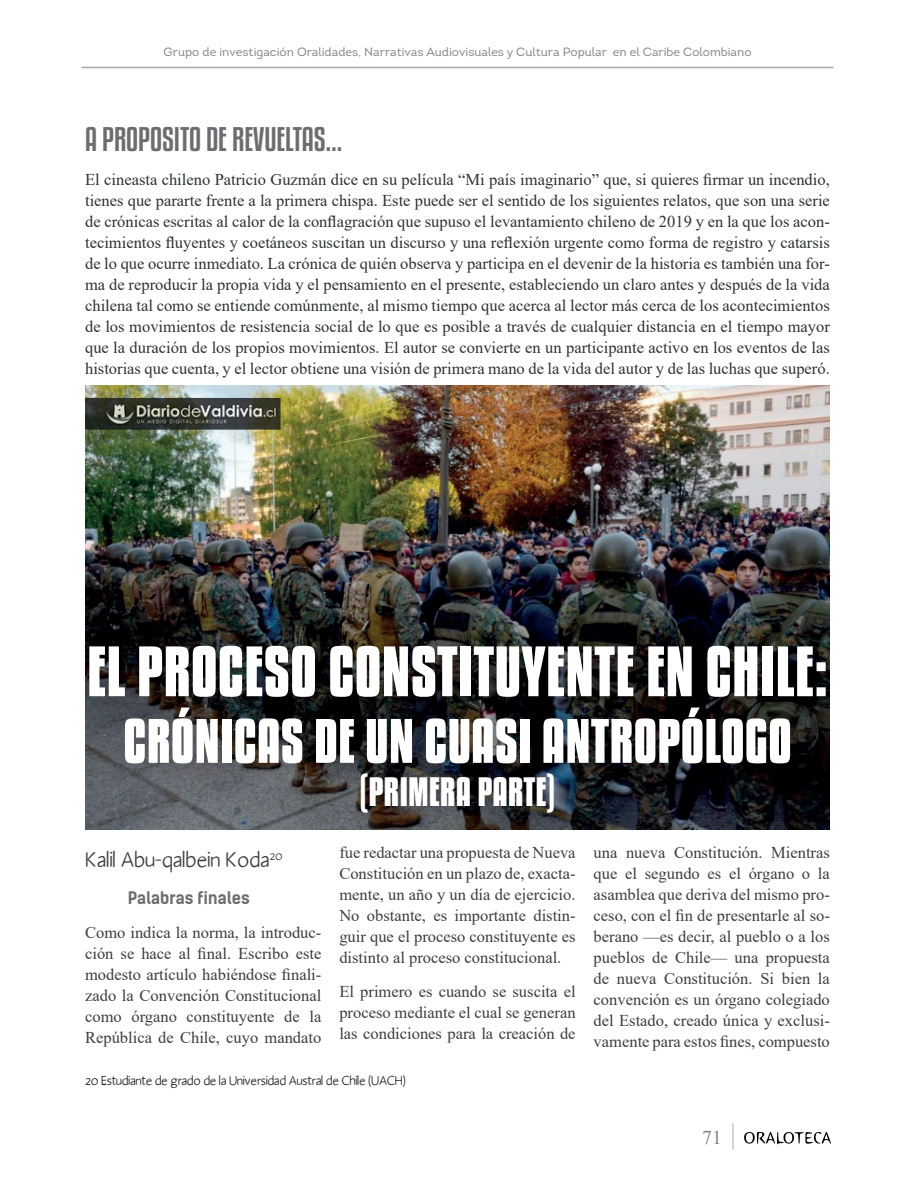
<style>
.page{position:relative;width:915px;height:1191px;background:#fff}
.page>*{position:absolute;margin:0;border:0;box-sizing:border-box;transform-origin:0 0}
.t1{font:700 63px "Kenyan Coffee Rg";color:#fff}
.t2{font:700 55.5px "Kenyan Coffee Rg";color:#fff}
.t3{font:700 36px "Kenyan Coffee Rg";color:#fff}
.t4{font:30px "Kenyan Coffee Rg";color:#6c6d70}
.t5{font:22.5px "Amor E";color:#3e3e3f}
.t6{font:19.5px "Times New Roman";color:#808285}
.t7{font:16.5px/21px "Times New Roman";color:#2e3335;text-align:justify}
.t8{font:16.5px/21px "Times New Roman";color:#3e3e3f;text-align:justify}
.t9{font:700 16.5px "Kelson Sans";color:#6c6d70}
.t10{font:13.5px "Amor E";letter-spacing:-.01em;color:#231f20}
.t11{font:12px "Intro";color:#808285}
</style>
<div class="page">
<svg style="left:744px;top:1131px;width:86px;height:13px"></svg>
<svg style="left:732px;top:1123px;width:1px;height:26px"></svg>
<hr style="left:81px;top:67px;width:752px;height:1px;background:#a8a9ad">
<img style="left:85px;top:386px;width:744px;height:443px">
<p class="t11" style="left:163px;top:44px;width:589px">Grupo de investigación Oralidades, Narrativas Audiovisuales y Cultura Popular en el Caribe Colombiano</p>
<h3 class="t4" style="left:85px;top:119px;width:259px">A PROPOSITO DE REVUELTAS…</h3>
<p class="t7" style="left:85px;top:169px;width:746px">El cineasta chileno Patricio Guzmán dice en su película “Mi país imaginario” que, si quieres firmar un incendio, tienes que pararte frente a la primera chispa. Este puede ser el sentido de los siguientes relatos, que son una serie de crónicas escritas al calor de la conflagración que supuso el levantamiento chileno de 2019 y en la que los acon&shy;tecimientos fluyentes y coetáneos suscitan un discurso y una reflexión urgente como forma de registro y catarsis de lo que ocurre inmediato. La crónica de quién observa y participa en el devenir de la historia es también una for&shy;ma de reproducir la propia vida y el pensamiento en el presente, estableciendo un claro antes y después de la vida chilena tal como se entiende comúnmente, al mismo tiempo que acerca al lector más cerca de los acontecimientos de los movimientos de resistencia social de lo que es posible a través de cualquier distancia en el tiempo mayor que la duración de los propios movimientos. El autor se convierte en un participante activo en los eventos de las historias que cuenta, y el lector obtiene una visión de primera mano de la vida del autor y de las luchas que superó.</p>
<h1 class="t1" style="left:87px;top:629px;width:742px">EL PROCESO CONSTITUYENTE EN CHILE:</h1>
<h2 class="t2" style="left:123px;top:703px;width:669px">CRÓNICAS DE UN CUASI ANTROPÓLOGO</h2>
<h3 class="t3" style="left:359px;top:767px;width:199px">(PRIMERA PARTE)</h3>
<h3 class="t5" style="left:85px;top:846px;width:199px">Kalil Abu-qalbein Koda<sup>20</sup></h3>
<p class="t9" style="left:128px;top:887px;width:124px">Palabras finales</p>
<p class="t8" style="left:85px;top:921px;width:238px">Como indica la norma, la introduc&shy;ción se hace al final. Escribo este modesto artículo habiéndose finali&shy;zado la Convención Constitucional como órgano constituyente de la República de Chile, cuyo mandato</p>
<p class="t8" style="left:339px;top:841px;width:238px">fue redactar una propuesta de Nueva Constitución en un plazo de, exacta&shy;mente, un año y un día de ejercicio.<br>No obstante, es importante distin&shy;guir que el proceso constituyente es distinto al proceso constitucional.</p>
<p class="t8" style="left:339px;top:980px;width:238px">El primero es cuando se suscita el proceso mediante el cual se generan las condiciones para la creación de</p>
<p class="t8" style="left:593px;top:841px;width:238px">una nueva Constitución. Mientras que el segundo es el órgano o la asamblea que deriva del mismo pro&shy;ceso, con el fin de presentarle al so&shy;berano —es decir, al pueblo o a los pueblos de Chile— una propuesta de nueva Constitución. Si bien la convención es un órgano colegiado del Estado, creado única y exclusi&shy;vamente para estos fines, compuesto</p>
<p class="t10" style="left:85px;top:1071px;width:322px">20 Estudiante de grado de la Universidad Austral de Chile (UACH)</p>
<p class="t6" style="left:702px;top:1123px;width:21px">71</p>
</div>
